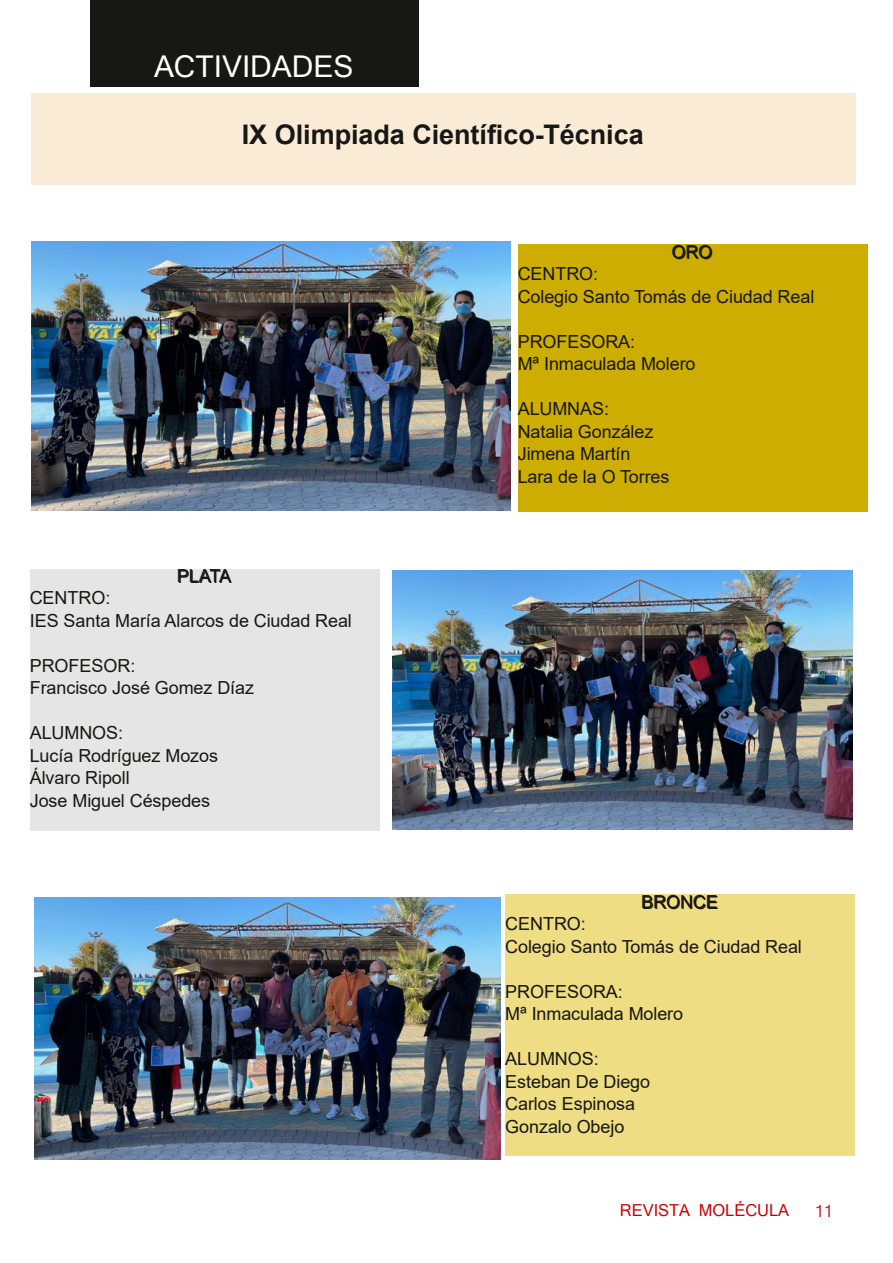
<style>
.page{position:relative;width:893px;height:1263px;background:#fff}
.page>*{position:absolute;margin:0;border:0;box-sizing:border-box;transform-origin:0 0}
.t1{font:30px "Microsoft Sans Serif";color:#fff}
.t2{font:700 27px "Arial";color:#171715}
.t3{font:18px/22.5px "Arial";letter-spacing:-.005em;color:#171715}
.t4{font:16.5px "Microsoft Sans Serif";color:#cd0000}
.t5{font:16.5px "Microsoft Sans Serif";color:#cd2626}
</style>
<div class="page">
<div style="left:90px;top:0;width:328px;height:87px;background:#171715"></div>
<div style="left:31px;top:94px;width:824px;height:91px;background:#faebd7"></div>
<div style="left:30px;top:569px;width:350px;height:262px;background:#e5e5e5"></div>
<img style="left:32px;top:241px;width:479px;height:270px">
<div style="left:518px;top:245px;width:349px;height:267px;background:#cdad00"></div>
<img style="left:392px;top:570px;width:460px;height:259px">
<div style="left:505px;top:894px;width:350px;height:262px;background:#eedd82"></div>
<img style="left:34px;top:897px;width:467px;height:263px">
<h1 class="t1" style="left:154px;top:49px;width:201px">ACTIVIDADES</h1>
<h2 class="t2" style="left:242px;top:120px;width:404px">IX Olimpiada Científico-Técnica</h2>
<p class="t3" style="left:178px;top:565px;width:56px">PLATA</p>
<p class="t3" style="left:30px;top:587px;width:324px">CENTRO:<br>IES Santa María Alarcos de Ciudad Real</p>
<p class="t3" style="left:30px;top:654px;width:226px">PROFESOR:<br>Francisco José Gomez Díaz</p>
<p class="t3" style="left:30px;top:722px;width:190px">ALUMNOS:<br>Lucía Rodríguez Mozos<br>Álvaro Ripoll<br>Jose Miguel Céspedes</p>
<p class="t3" style="left:672px;top:241px;width:42px">ORO</p>
<p class="t3" style="left:518px;top:263px;width:298px">CENTRO:<br>Colegio Santo Tomás de Ciudad Real</p>
<p class="t3" style="left:518px;top:330px;width:179px">PROFESORA:<br>Mª Inmaculada Molero</p>
<p class="t3" style="left:518px;top:398px;width:153px">ALUMNAS:<br>Natalia González<br>Jimena Martín<br>Lara de la O Torres</p>
<p class="t3" style="left:642px;top:891px;width:78px">BRONCE</p>
<p class="t3" style="left:505px;top:913px;width:298px">CENTRO:<br>Colegio Santo Tomás de Ciudad Real</p>
<p class="t3" style="left:505px;top:980px;width:179px">PROFESORA:<br>Mª Inmaculada Molero</p>
<p class="t3" style="left:505px;top:1048px;width:146px">ALUMNOS:<br>Esteban De Diego<br>Carlos Espinosa<br>Gonzalo Obejo</p>
<p class="t4" style="left:620px;top:1201px;width:171px">REVISTA MOLÉCULA</p>
<p class="t5" style="left:815px;top:1201px;width:20px">11</p>
</div>
